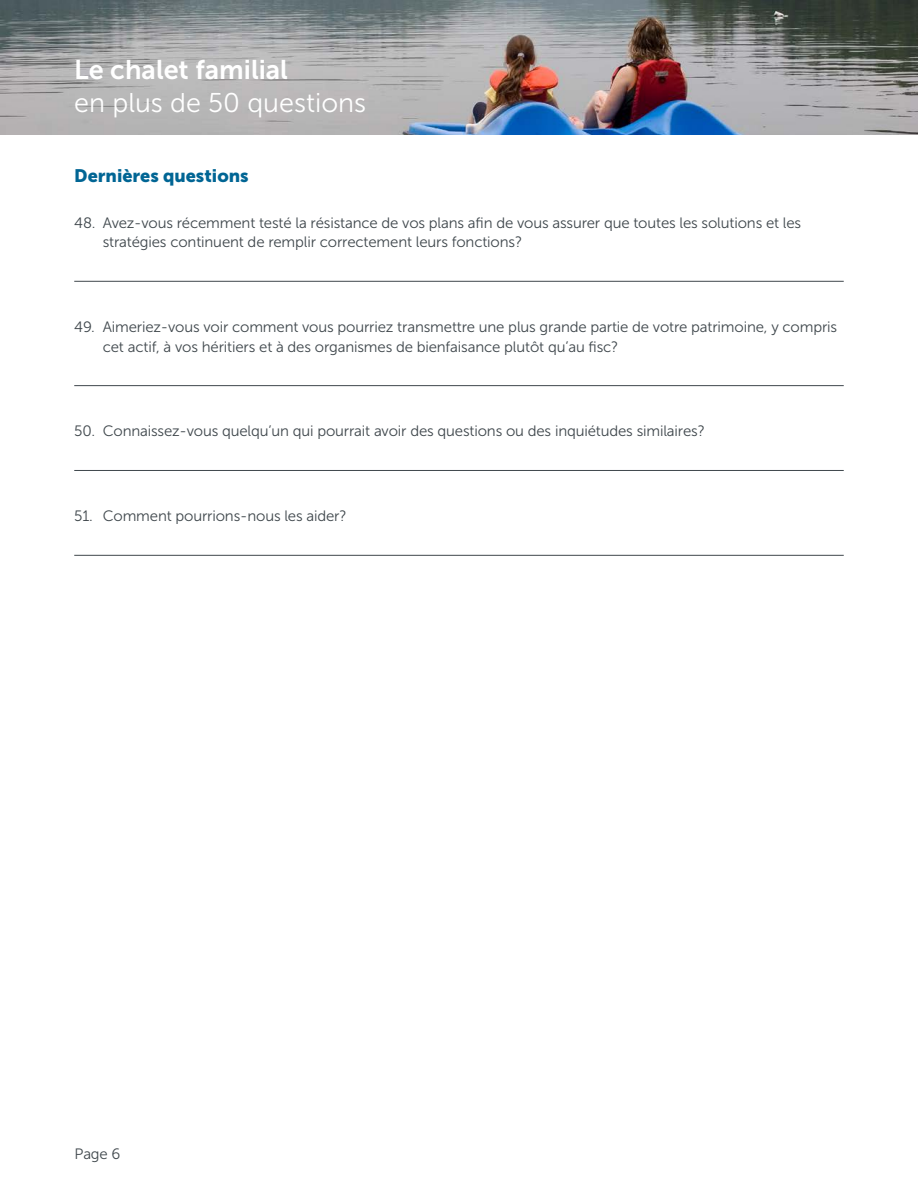
<style>
.page{position:relative;width:918px;height:1188px;background:#fff}
.page>*{position:absolute;margin:0;border:0;box-sizing:border-box;transform-origin:0 0}
.t1{font:27px "Museo Sans 300";color:#fff}
.t2{font:27px "Museo Sans 700";color:#fff}
.EL_Heading_6_-_12_pt{font:18px "Museo Sans 900";color:#006594}
.Question_text{font:15px/19.5px "Museo Sans 300";letter-spacing:-.01em;color:#3f474c}
</style>
<div class="page">
<img style="left:0;top:0;width:918px;height:135px">
<hr style="left:74px;top:281px;width:770px;height:1px;background:#3f474c">
<hr style="left:74px;top:385px;width:770px;height:1px;background:#3f474c">
<hr style="left:74px;top:470px;width:770px;height:1px;background:#3f474c">
<hr style="left:74px;top:555px;width:770px;height:1px;background:#3f474c">
<h1 class="t2" style="left:74px;top:54px;width:215px">Le chalet familial</h1>
<h1 class="t1" style="left:74px;top:89px;width:293px">en plus de 50 questions</h1>
<h2 class="EL_Heading_6_-_12_pt" style="left:74px;top:166px;width:176px">Dernières questions</h2>
<p class="Question_text" style="left:103px;top:213px;width:700px;text-indent:-28px">48. Avez-vous récemment testé la résistance de vos plans afin de vous assurer que toutes les solutions et les stratégies continuent de remplir correctement leurs fonctions?</p>
<p class="Question_text" style="left:103px;top:317px;width:736px;text-indent:-28px">49. Aimeriez-vous voir comment vous pourriez transmettre une plus grande partie de votre patrimoine, y compris cet actif, à vos héritiers et à des organismes de bienfaisance plutôt qu’au fisc?</p>
<p class="Question_text" style="left:74px;top:422px;width:632px">50. Connaissez-vous quelqu’un qui pourrait avoir des questions ou des inquiétudes similaires?</p>
<p class="Question_text" style="left:74px;top:506px;width:274px">51. Comment pourrions-nous les aider?</p>
<p class="Question_text" style="left:75px;top:1144px;width:48px">Page 6</p>
</div>
